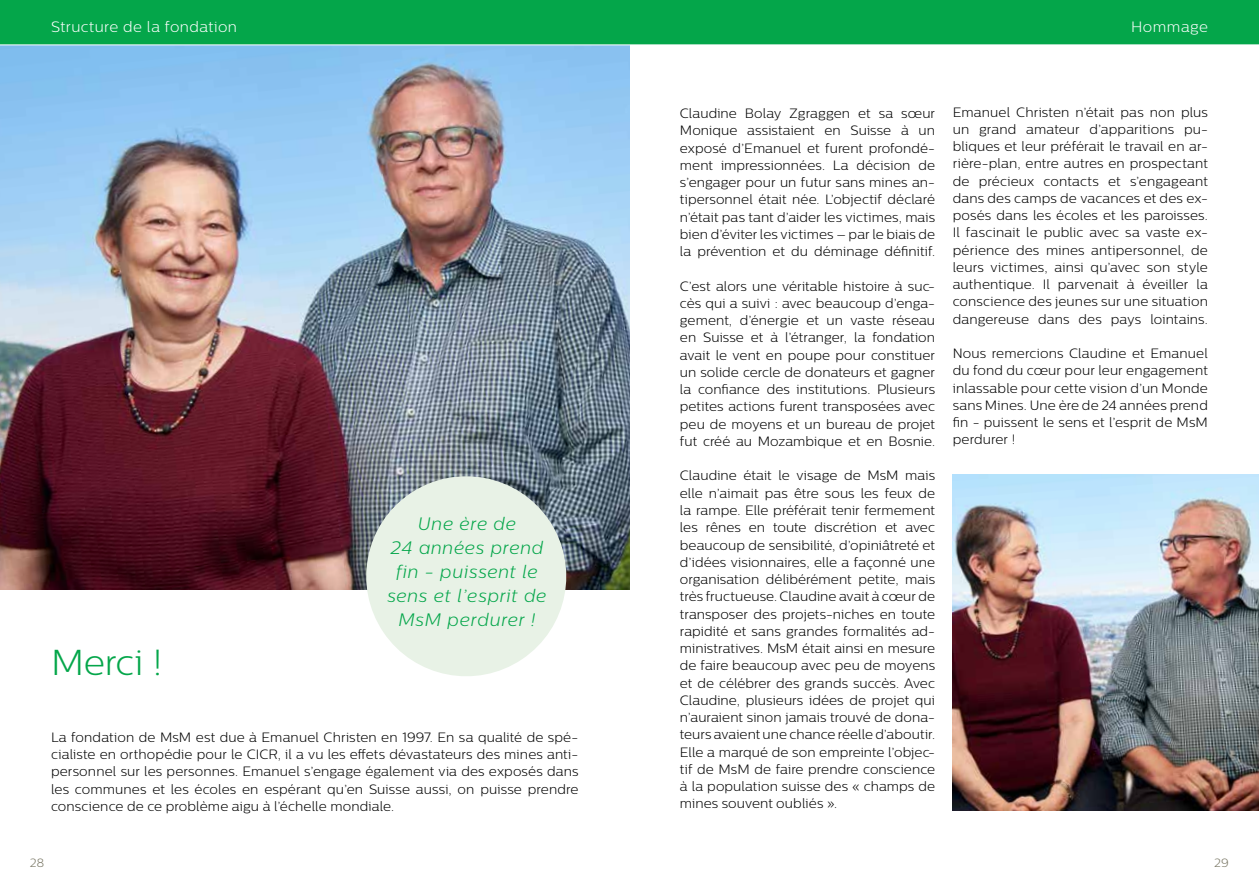
<style>
.page{position:relative;width:1259px;height:893px;background:#fff}
.page>*{position:absolute;margin:0;border:0;box-sizing:border-box;transform-origin:0 0}
.t1{font:300 36px "Centrale Sans";letter-spacing:-.01em;color:#04a64a}
.t2{font:italic 300 18px/24px "Centrale Sans";letter-spacing:.04em;color:#04a64a;text-align:center}
.t3{font:300 15px "Centrale Sans";letter-spacing:.03em;color:#fff}
.t4{font:300 13.5px/17.2px "Centrale Sans";letter-spacing:.005em;color:#000;text-align:justify}
.t5{font:300 12px "Centrale Sans";color:#797765}
</style>
<div class="page">
<img style="left:952px;top:474px;width:307px;height:336px">
<img style="left:0;top:45px;width:629px;height:545px">
<svg style="left:352px;top:462px;width:228px;height:214px;background:#ced7d1"></svg>
<div style="left:0;top:0;width:1259px;height:45px;background:#04a64a"></div>
<p class="t3" style="left:51px;top:19px;width:188px">Structure de la fondation</p>
<p class="t3" style="left:1131px;top:19px;width:78px">Hommage</p>
<h1 class="t1" style="left:51px;top:642px;width:113px">Merci !</h1>
<h2 class="t2" style="left:387px;top:512px;width:161px">Une ère de<br>24 années prend fin - puissent le sens et l’esprit de<br>MsM perdurer !</h2>
<p class="t4" style="left:51px;top:728px;width:529px">La fondation de MsM est due à Emanuel Christen en 1997. En sa qualité de spé&shy;cialiste en orthopédie pour le CICR, il a vu les effets dévastateurs des mines anti&shy;personnel sur les personnes. Emanuel s’engage également via des exposés dans les communes et les écoles en espérant qu’en Suisse aussi, on puisse prendre conscience de ce problème aigu à l’échelle mondiale.</p>
<p class="t4" style="left:680px;top:105px;width:257px">Claudine Bolay Zgraggen et sa sœur Monique assistaient en Suisse à un exposé d’Emanuel et furent profondé&shy;ment impressionnées. La décision de s’engager pour un futur sans mines an&shy;tipersonnel était née. L’objectif déclaré n’était pas tant d’aider les victimes, mais bien d’éviter les victimes – par le biais de la prévention et du déminage définitif.</p>
<p class="t4" style="left:680px;top:277px;width:257px">C’est alors une véritable histoire à suc&shy;cès qui a suivi : avec beaucoup d’enga&shy;gement, d’énergie et un vaste réseau en Suisse et à l’étranger, la fondation avait le vent en poupe pour constituer un solide cercle de donateurs et gagner la confiance des institutions. Plusieurs petites actions furent transposées avec peu de moyens et un bureau de projet fut créé au Mozambique et en Bosnie.</p>
<p class="t4" style="left:680px;top:467px;width:257px">Claudine était le visage de MsM mais elle n’aimait pas être sous les feux de la rampe. Elle préférait tenir fermement les rênes en toute discrétion et avec beaucoup de sensibilité, d’opiniâtreté et d’idées visionnaires, elle a façonné une organisation délibérément petite, mais très fructueuse. Claudine avait à cœur de transposer des projets-niches en toute rapidité et sans grandes formalités ad&shy;ministratives. MsM était ainsi en mesure de faire beaucoup avec peu de moyens et de célébrer des grands succès. Avec Claudine, plusieurs idées de projet qui n’auraient sinon jamais trouvé de dona&shy;teurs avaient une chance réelle d’aboutir.<br>Elle a marqué de son empreinte l’objec&shy;tif de MsM de faire prendre conscience à la population suisse des « champs de mines souvent oubliés ».</p>
<p class="t4" style="left:952px;top:103px;width:257px">Emanuel Christen n’était pas non plus un grand amateur d’apparitions pu&shy;bliques et leur préférait le travail en ar&shy;rière-plan, entre autres en prospectant de précieux contacts et s’engageant dans des camps de vacances et des ex&shy;posés dans les écoles et les paroisses.<br>Il fascinait le public avec sa vaste ex&shy;périence des mines antipersonnel, de leurs victimes, ainsi qu’avec son style authentique. Il parvenait à éveiller la conscience des jeunes sur une situation dangereuse dans des pays lointains.</p>
<p class="t4" style="left:952px;top:345px;width:257px">Nous remercions Claudine et Emanuel du fond du cœur pour leur engagement inlassable pour cette vision d’un Monde sans Mines. Une ère de 24 années prend fin - puissent le sens et l’esprit de MsM perdurer !</p>
<p class="t5" style="left:30px;top:856px;width:16px">28</p>
<p class="t5" style="left:1214px;top:856px;width:16px">29</p>
</div>
